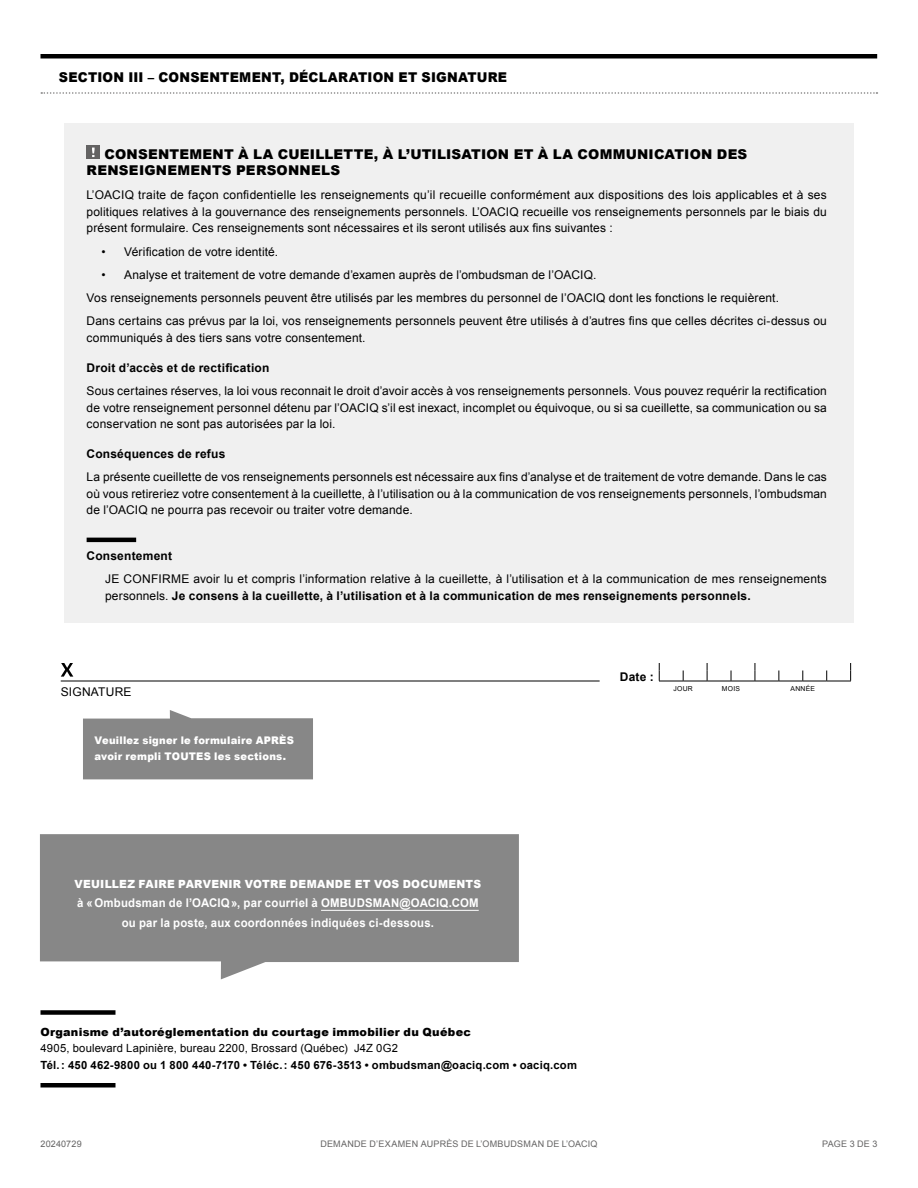
<style>
.page{position:relative;width:918px;height:1188px;background:#fff}
.page>*{position:absolute;margin:0;border:0;box-sizing:border-box;transform-origin:0 0}
.t1{font:900 13.5px/16.5px "Arial";letter-spacing:.015em;color:#000}
.t2{font:900 13.5px "Arial";letter-spacing:.015em;color:#000;scale:.95 1}
.t3{font:12px/16.5px "Arial";letter-spacing:.01em;color:#000;text-align:justify}
.t4{font:700 12px/19.5px "Arial";letter-spacing:.02em;color:#fff;text-align:center;scale:.95 1}
.t5{font:700 12px "Arial";letter-spacing:.015em;color:#000}
.t6{font:700 11.25px "Arial";letter-spacing:.02em;color:#000}
.t7{font:900 11.25px "Arial";letter-spacing:.025em;color:#000}
.t8{font:11.25px "Arial";letter-spacing:.015em;color:#000}
.t9{font:900 11.25px "Arial";letter-spacing:.02em;color:#fff;scale:.95 1}
.t10{font:900 10.5px/16.5px "Arial";letter-spacing:.025em;color:#fff;scale:.95 1}
.t11{font:9px "Arial";letter-spacing:.03em;color:#646363}
.t12{font:6.9px "Arial";letter-spacing:.035em;color:#000}
.s1{font-weight:700}
</style>
<div class="page">
<div style="left:40px;top:1010px;width:76px;height:5px;background:#000"></div>
<div style="left:40px;top:1083px;width:76px;height:5px;background:#000"></div>
<hr style="left:40px;top:54px;width:837px;height:4px;background:#000">
<svg style="left:41px;top:92px;width:836px;height:2px"></svg>
<svg style="left:659px;top:663px;width:192px;height:19px"></svg>
<hr style="left:61px;top:681px;width:539px;height:1px;background:#000">
<svg style="left:61px;top:663px;width:12px;height:14px"></svg>
<div style="left:64px;top:123px;width:790px;height:499px;background:#f0f0f0"></div>
<hr style="left:87px;top:538px;width:49px;height:4px;background:#000">
<div style="left:87px;top:146px;width:13px;height:13px;background:#646363"></div>
<svg style="left:92px;top:148px;width:3px;height:9px"></svg>
<svg style="left:83px;top:710px;width:230px;height:69px;background:#949494"></svg>
<svg style="left:40px;top:834px;width:479px;height:145px;background:#949494"></svg>
<hr style="left:321px;top:910px;width:158px;height:1px;background:#fff">
<p class="t2" style="left:59px;top:68px;width:473px">SECTION III – CONSENTEMENT, DÉCLARATION ET SIGNATURE</p>
<p class="t1" style="left:87px;top:145px;width:662px;text-indent:18px">CONSENTEMENT À LA CUEILLETTE, À L’UTILISATION ET À LA COMMUNICATION DES<br>RENSEIGNEMENTS PERSONNELS</p>
<p class="t3" style="left:87px;top:187px;width:742px">L’OACIQ traite de façon confidentielle les renseignements qu’il recueille conformément aux dispositions des lois applicables et à ses politiques relatives à la gouvernance des renseignements personnels. L’OACIQ recueille vos renseignements personnels par le biais du présent formulaire. Ces renseignements sont nécessaires et ils seront utilisés aux fins suivantes :</p>
<p class="t3" style="left:102px;top:243px;width:178px">• Vérification de votre identité.</p>
<p class="t3" style="left:87px;top:263px;width:742px;line-height:23.2px;text-align:left;text-indent:15px">• Analyse et traitement de votre demande d’examen auprès de l’ombudsman de l’OACIQ.<br>Vos renseignements personnels peuvent être utilisés par les membres du personnel de l’OACIQ dont les fonctions le requièrent.<br>Dans certains cas prévus par la loi, vos renseignements personnels peuvent être utilisés à d’autres fins que celles décrites ci-dessus ou</p>
<p class="t3" style="left:87px;top:329px;width:281px">communiqués à des tiers sans votre consentement.</p>
<p class="t5" style="left:87px;top:360px;width:184px">Droit d’accès et de rectification</p>
<p class="t3" style="left:87px;top:383px;width:742px">Sous certaines réserves, la loi vous reconnait le droit d’avoir accès à vos renseignements personnels. Vous pouvez requérir la rectification de votre renseignement personnel détenu par l’OACIQ s’il est inexact, incomplet ou équivoque, ou si sa cueillette, sa communication ou sa conservation ne sont pas autorisées par la loi.</p>
<p class="t5" style="left:87px;top:446px;width:140px">Conséquences de refus</p>
<p class="t3" style="left:87px;top:469px;width:742px">La présente cueillette de vos renseignements personnels est nécessaire aux fins d’analyse et de traitement de votre demande. Dans le cas où vous retireriez votre consentement à la cueillette, à l’utilisation ou à la communication de vos renseignements personnels, l’ombudsman de l’OACIQ ne pourra pas recevoir ou traiter votre demande.</p>
<p class="t5" style="left:87px;top:548px;width:87px">Consentement</p>
<p class="t3" style="left:105px;top:571px;width:723px">JE CONFIRME avoir lu et compris l’information relative à la cueillette, à l’utilisation et à la communication de mes renseignements personnels. <span class="s1">Je consens à la cueillette, à l’utilisation et à la communication de mes renseignements personnels.</span></p>
<p class="t5" style="left:620px;top:669px;width:35px">Date :</p>
<p class="t3" style="left:61px;top:683px;width:72px">SIGNATURE</p>
<p class="t12" style="left:674px;top:684px;width:21px">JOUR</p>
<p class="t12" style="left:722px;top:684px;width:20px">MOIS</p>
<p class="t12" style="left:791px;top:684px;width:26px">ANNÉE</p>
<p class="t10" style="left:95px;top:732px;width:211px">Veuillez signer le formulaire APRÈS avoir rempli TOUTES les sections.</p>
<p class="t9" style="left:75px;top:876px;width:429px">VEUILLEZ FAIRE PARVENIR VOTRE DEMANDE ET VOS DOCUMENTS</p>
<p class="t4" style="left:77px;top:894px;width:424px">à «Ombudsman de l’OACIQ», par courriel à OMBUDSMAN@OACIQ.COM ou par la poste, aux coordonnées indiquées ci-dessous.</p>
<p class="t7" style="left:40px;top:1024px;width:432px">Organisme d’autoréglementation du courtage immobilier du Québec</p>
<p class="t8" style="left:40px;top:1041px;width:359px">4905, boulevard Lapinière, bureau 2200, Brossard (Québec) J4Z 0G2</p>
<p class="t6" style="left:40px;top:1057px;width:538px">Tél.: 450 462-9800 ou 1 800 440-7170 • Téléc.: 450 676-3513 • ombudsman@oaciq.com • oaciq.com</p>
<p class="t11" style="left:40px;top:1138px;width:43px">20240729</p>
<p class="t11" style="left:320px;top:1138px;width:279px">DEMANDE D’EXAMEN AUPRÈS DE L’OMBUDSMAN DE L’OACIQ</p>
<p class="t11" style="left:822px;top:1138px;width:57px">PAGE 3 DE 3</p>
</div>
